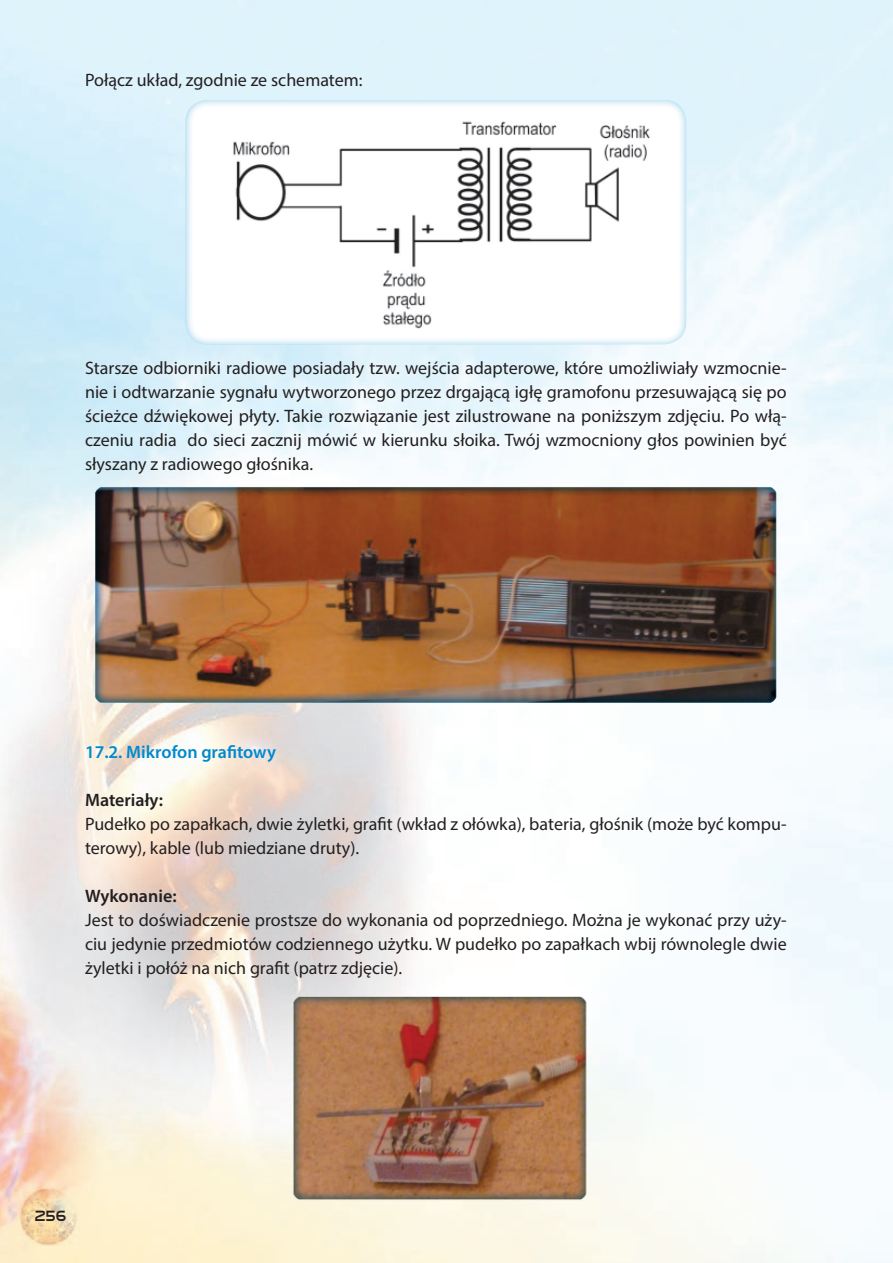
<style>
.page{position:relative;width:893px;height:1263px;background:#fff}
.page>*{position:absolute;margin:0;border:0;box-sizing:border-box;transform-origin:0 0}
.t1{font:18px/24px "Myriad Pro";color:#231f20;text-align:justify}
.t2{font:600 18px "Myriad Pro";color:#0089cf}
.t3{font:600 18px "Myriad Pro";color:#231f20}
.t4{font:15px "Nasalization Rg";color:#231f20}
</style>
<div class="page">
<div style="left:184px;top:99px;width:503px;height:248px;background:#0089cf;opacity:.5"></div>
<div style="left:65px;top:477px;width:743px;height:236px;background:#0089cf;opacity:.5"></div>
<img style="left:279px;top:991px;width:323px;height:217px">
<p class="t1" style="left:85px;top:67px;width:279px">Połącz układ, zgodnie ze schematem:</p>
<p class="t1" style="left:85px;top:355px;width:703px">Starsze odbiorniki radiowe posiadały tzw. wejścia adapterowe, które umożliwiały wzmocnie&shy;nie i odtwarzanie sygnału wytworzonego przez drgającą igłę gramofonu przesuwającą się po ścieżce dźwiękowej płyty. Takie rozwiązanie jest zilustrowane na poniższym zdjęciu. Po włą&shy;czeniu radia do sieci zacznij mówić w kierunku słoika. Twój wzmocniony głos powinien być słyszany z radiowego głośnika.</p>
<p class="t2" style="left:85px;top:740px;width:193px">17.2. Mikrofon grafitowy</p>
<p class="t3" style="left:85px;top:788px;width:79px">Materiały:</p>
<p class="t1" style="left:85px;top:811px;width:703px">Pudełko po zapałkach, dwie żyletki, grafit (wkład z ołówka), bateria, głośnik (może być kompu&shy;terowy), kable (lub miedziane druty).</p>
<p class="t3" style="left:85px;top:884px;width:93px">Wykonanie:</p>
<p class="t1" style="left:85px;top:907px;width:703px">Jest to doświadczenie prostsze do wykonania od poprzedniego. Można je wykonać przy uży&shy;ciu jedynie przedmiotów codziennego użytku. W pudełko po zapałkach wbij równolegle dwie żyletki i połóż na nich grafit (patrz zdjęcie).</p>
<p class="t4" style="left:34px;top:1207px;width:33px">256</p>
</div>
